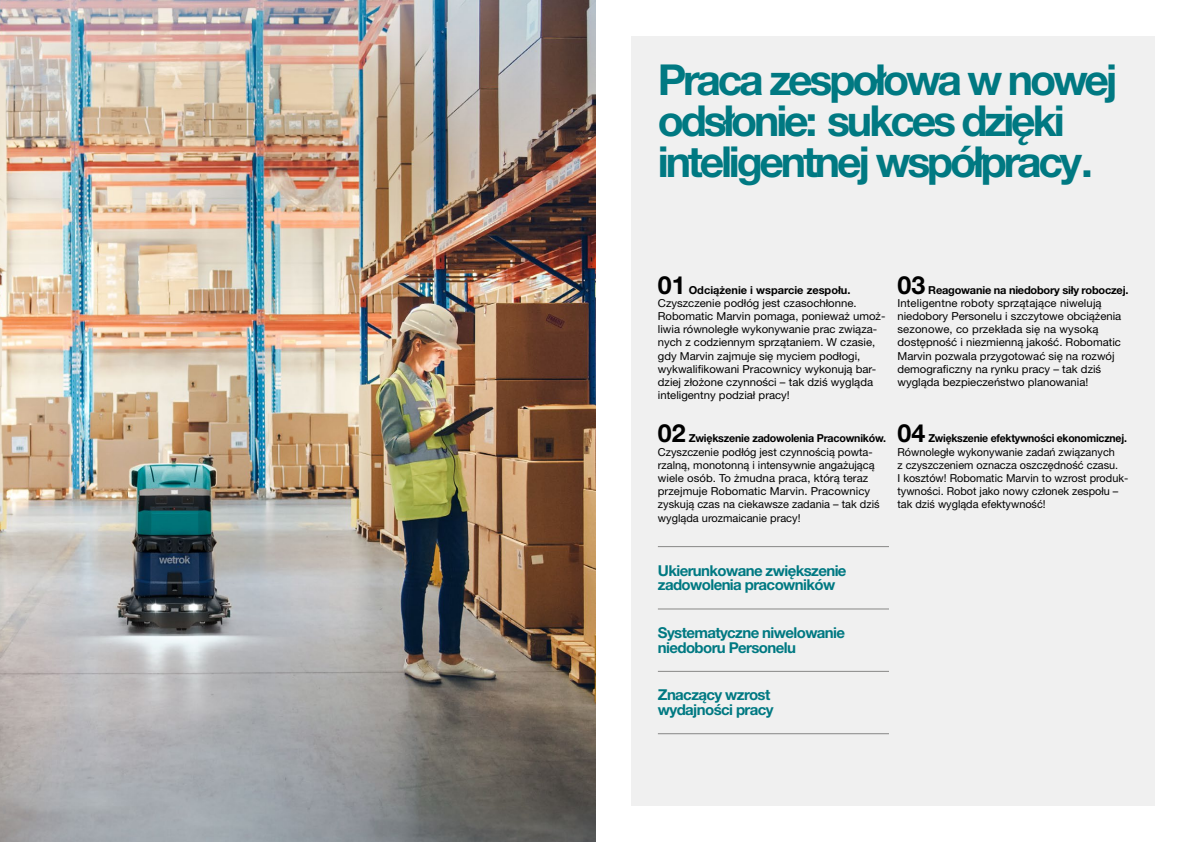
<style>
.page{position:relative;width:1191px;height:842px;background:#fff}
.page>*{position:absolute;margin:0;border:0;box-sizing:border-box;transform-origin:0 0}
.t1{font:700 42.8px/41px "Helvetica Neue LT Pro";letter-spacing:-.075em;color:#007982}
.t2{font:700 25px "Helvetica Neue LT Pro";color:#000}
.t3{font:700 15px/15px "Helvetica Neue LT Pro";letter-spacing:-.04em;color:#007982}
.t4{font:11px/13.2px "Helvetica Neue LT Pro";color:#000}
.t5{font:700 11px "Helvetica Neue LT Pro";letter-spacing:-.02em;color:#000}
.t6{font:700 11px "Helvetica Neue LT Pro";letter-spacing:-.02em;color:#000;scale:.95 1}
.t7{font:700 11px "Helvetica Neue LT Pro";color:#000}
</style>
<div class="page">
<div style="left:631px;top:36px;width:524px;height:770px;background:#f0f0f0"></div>
<img style="left:0;top:0;width:595px;height:842px">
<hr style="left:658px;top:546px;width:231px;height:1px;background:#878786">
<hr style="left:658px;top:609px;width:231px;height:1px;background:#878786">
<hr style="left:658px;top:671px;width:231px;height:1px;background:#878786">
<hr style="left:658px;top:733px;width:231px;height:1px;background:#878786">
<p class="t1" style="left:658px;top:59px;width:461px">Praca zespołowa w nowej odsłonie: sukces dzięki inteligentnej współpracy.</p>
<p class="t2" style="left:658px;top:269px;width:29px">01</p>
<p class="t7" style="left:688px;top:283px;width:163px">Odciążenie i wsparcie zespołu.</p>
<p class="t4" style="left:658px;top:296px;width:229px">Czyszczenie podłóg jest czasochłonne.<br>Robomatic Marvin pomaga, ponieważ umoż&shy;liwia równoległe wykonywanie prac związa&shy;nych z codziennym sprzątaniem. W czasie, gdy Marvin zajmuje się myciem podłogi, wykwalifikowani Pracownicy wykonują bar&shy;dziej złożone czynności – tak dziś wygląda inteligentny podział pracy!</p>
<p class="t2" style="left:658px;top:418px;width:29px">02</p>
<p class="t5" style="left:688px;top:432px;width:199px">Zwiększenie zadowolenia Pracowników.</p>
<p class="t4" style="left:658px;top:445px;width:223px">Czyszczenie podłóg jest czynnością powta&shy;rzalną, monotonną i intensywnie angażującą wiele osób. To żmudna praca, którą teraz przejmuje Robomatic Marvin. Pracownicy zyskują czas na ciekawsze zadania – tak dziś wygląda urozmaicanie pracy!</p>
<p class="t2" style="left:897px;top:269px;width:29px">03</p>
<p class="t5" style="left:928px;top:283px;width:202px">Reagowanie na niedobory siły roboczej.</p>
<p class="t4" style="left:897px;top:296px;width:225px">Inteligentne roboty sprzątające niwelują niedobory Personelu i szczytowe obciążenia sezonowe, co przekłada się na wysoką dostępność i niezmienną jakość. Robomatic Marvin pozwala przygotować się na rozwój demograficzny na rynku pracy – tak dziś wygląda bezpieczeństwo planowania!</p>
<p class="t2" style="left:897px;top:418px;width:29px">04</p>
<p class="t6" style="left:928px;top:432px;width:210px">Zwiększenie efektywności ekonomicznej.</p>
<p class="t4" style="left:897px;top:445px;width:232px">Równoległe wykonywanie zadań związanych<br>z czyszczeniem oznacza oszczędność czasu.<br>I kosztów! Robomatic Marvin to wzrost produk&shy;tywności. Robot jako nowy członek zespołu – tak dziś wygląda efektywność!</p>
<p class="t3" style="left:658px;top:563px;width:190px;line-height:14px">Ukierunkowane zwiększenie zadowolenia pracowników</p>
<p class="t3" style="left:658px;top:625px;width:189px">Systematyczne niwelowanie niedoboru Personelu</p>
<p class="t3" style="left:658px;top:687px;width:117px">Znaczący wzrost wydajności pracy</p>
</div>
